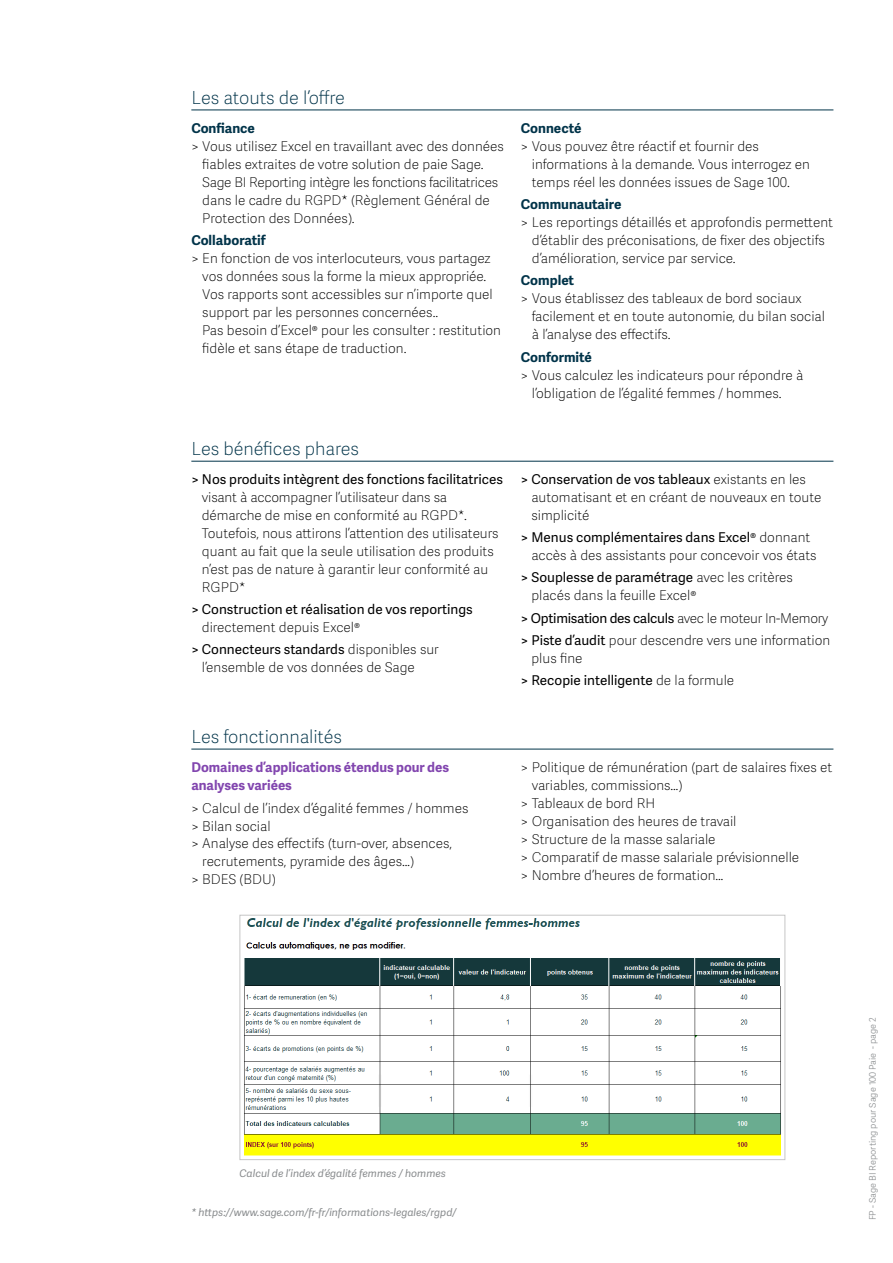
<style>
.page{position:relative;width:893px;height:1263px;background:#fff}
.page>*{position:absolute;margin:0;border:0;box-sizing:border-box;transform-origin:0 0}
.t1{font:18px "Adelle Sans SAGE Th";letter-spacing:-.005em;color:#003349}
.t2{font:13.5px/18px "Adelle Sans SAGE Th";color:#000}
.t3{font:13.5px "Adelle Sans SAGE";color:#000}
.t4{font:700 13.5px "Adelle Sans SAGE";color:#003349}
.t5{font:700 13.5px/18px "Adelle Sans SAGE";color:#8246af}
.t6{font:13.5px "Adelle Sans SAGE";letter-spacing:-.02em;color:#000}
.t7{font:italic 10.5px "Adelle Sans SAGE";color:#888b8d}
.t8{font:9px "Adelle Sans SAGE Lt";color:#888b8d}
.s1{font-family:"Adelle Sans SAGE Th"}
.s2{font-family:"Adelle Sans SAGE"}
</style>
<div class="page">
<hr style="left:191px;top:461px;width:642px;height:1px;background:#003349">
<hr style="left:191px;top:110px;width:642px;height:1px;background:#003349">
<hr style="left:191px;top:749px;width:642px;height:1px;background:#003349">
<img style="left:244px;top:918px;width:537px;height:238px">
<div style="left:240px;top:915px;width:545px;height:245px;border:1px solid #c6c6c6"></div>
<h1 class="t1" style="left:191px;top:85px;width:155px">Les atouts de l’offre</h1>
<p class="t4" style="left:191px;top:118px;width:65px">Confiance</p>
<p class="t2" style="left:202px;top:137px;width:303px;text-indent:-11px">&gt; Vous utilisez Excel en travaillant avec des données fiables extraites de votre solution de paie Sage.<br>Sage BI Reporting intègre les fonctions facilitatrices dans le cadre du RGPD* (Règlement Général de Protection des Données).</p>
<p class="t4" style="left:191px;top:231px;width:76px">Collaboratif</p>
<p class="t2" style="left:202px;top:249px;width:300px;text-indent:-11px">&gt; En fonction de vos interlocuteurs, vous partagez vos données sous la forme la mieux appropriée.<br>Vos rapports sont accessibles sur n’importe quel support par les personnes concernées..<br>Pas besoin d’Excel® pour les consulter : restitution fidèle et sans étape de traduction.</p>
<h1 class="t1" style="left:191px;top:436px;width:169px">Les bénéfices phares</h1>
<p class="t3" style="left:191px;top:469px;width:313px">&gt; Nos produits intègrent des fonctions facilitatrices</p>
<p class="t2" style="left:202px;top:488px;width:298px">visant à accompagner l’utilisateur dans sa démarche de mise en conformité au RGPD*.<br>Toutefois, nous attirons l’attention des utilisateurs quant au fait que la seule utilisation des produits n’est pas de nature à garantir leur conformité au RGPD*</p>
<p class="t3" style="left:191px;top:600px;width:283px">&gt; Construction et réalisation de vos reportings</p>
<p class="t2" style="left:202px;top:618px;width:160px">directement depuis Excel®</p>
<p class="t3" style="left:191px;top:640px;width:249px">&gt; Connecteurs standards <span class="s1">disponibles sur</span></p>
<p class="t2" style="left:202px;top:658px;width:215px">l’ensemble de vos données de Sage</p>
<h1 class="t1" style="left:191px;top:724px;width:152px">Les fonctionnalités</h1>
<p class="t5" style="left:191px;top:758px;width:259px">Domaines d’applications étendus pour des analyses variées</p>
<p class="t2" style="left:191px;top:798px;width:279px">&gt; Calcul de l’index d’égalité femmes / hommes</p>
<p class="t2" style="left:191px;top:816px;width:81px">&gt; Bilan social</p>
<p class="t2" style="left:191px;top:834px;width:262px">&gt; Analyse des effectifs (turn-over, absences,</p>
<p class="t2" style="left:202px;top:852px;width:213px">recrutements, pyramide des âges…)</p>
<p class="t2" style="left:191px;top:870px;width:86px">&gt; BDES (BDU)</p>
<p class="t4" style="left:521px;top:118px;width:62px">Connecté</p>
<p class="t2" style="left:532px;top:137px;width:280px;text-indent:-11px">&gt; Vous pouvez être réactif et fournir des informations à la demande. Vous interrogez en temps réel les données issues de Sage 100.</p>
<p class="t4" style="left:521px;top:194px;width:102px">Communautaire</p>
<p class="t2" style="left:532px;top:213px;width:303px;text-indent:-11px">&gt; Les reportings détaillés et approfondis permettent d’établir des préconisations, de fixer des objectifs d’amélioration, service par service.</p>
<p class="t4" style="left:521px;top:271px;width:55px">Complet</p>
<p class="t2" style="left:532px;top:289px;width:295px;text-indent:-11px">&gt; Vous établissez des tableaux de bord sociaux facilement et en toute autonomie, du bilan social à l’analyse des effectifs.</p>
<p class="t4" style="left:521px;top:347px;width:73px">Conformité</p>
<p class="t2" style="left:532px;top:365px;width:273px;text-indent:-11px">&gt; Vous calculez les indicateurs pour répondre à l’obligation de l’égalité femmes / hommes.</p>
<p class="t3" style="left:521px;top:469px;width:287px">&gt; Conservation de vos tableaux <span class="s1">existants en les</span></p>
<p class="t2" style="left:531px;top:488px;width:291px">automatisant et en créant de nouveaux en toute simplicité</p>
<p class="t3" style="left:521px;top:528px;width:291px">&gt; Menus complémentaires dans Excel® <span class="s1">donnant</span></p>
<p class="t2" style="left:531px;top:546px;width:287px">accès à des assistants pour concevoir vos états</p>
<p class="t3" style="left:521px;top:568px;width:274px">&gt; Souplesse de paramétrage <span class="s1">avec les critères</span></p>
<p class="t2" style="left:531px;top:586px;width:166px">placés dans la feuille Excel®</p>
<p class="t6" style="left:521px;top:608px;width:309px">&gt; Optimisation des calculs <span class="s1">avec le moteur In-Memory</span></p>
<p class="t2" style="left:531px;top:631px;width:300px;text-indent:-11px"><span class="s2">&gt; Piste d’audit</span> pour descendre vers une information plus fine</p>
<p class="t3" style="left:521px;top:671px;width:215px">&gt; Recopie intelligente <span class="s1">de la formule</span></p>
<p class="t2" style="left:521px;top:758px;width:313px">&gt; Politique de rémunération (part de salaires fixes et</p>
<p class="t2" style="left:532px;top:776px;width:152px">variables, commissions…)</p>
<p class="t2" style="left:521px;top:794px;width:136px">&gt; Tableaux de bord RH</p>
<p class="t2" style="left:521px;top:812px;width:217px">&gt; Organisation des heures de travail</p>
<p class="t2" style="left:521px;top:830px;width:196px">&gt; Structure de la masse salariale</p>
<p class="t2" style="left:521px;top:848px;width:280px">&gt; Comparatif de masse salariale prévisionnelle</p>
<p class="t2" style="left:521px;top:866px;width:204px">&gt; Nombre d’heures de formation…</p>
<p class="t7" style="left:240px;top:1166px;width:208px">Calcul de l’index d’égalité femmes / hommes</p>
<p class="t7" style="left:191px;top:1205px;width:267px">* https://www.sage.com/fr-fr/informations-legales/rgpd/</p>
<p class="t8" style="left:866px;top:1220px;width:205px;rotate:-90deg">FP - Sage BI Reporting pour Sage 100 Paie - page 2</p>
</div>
